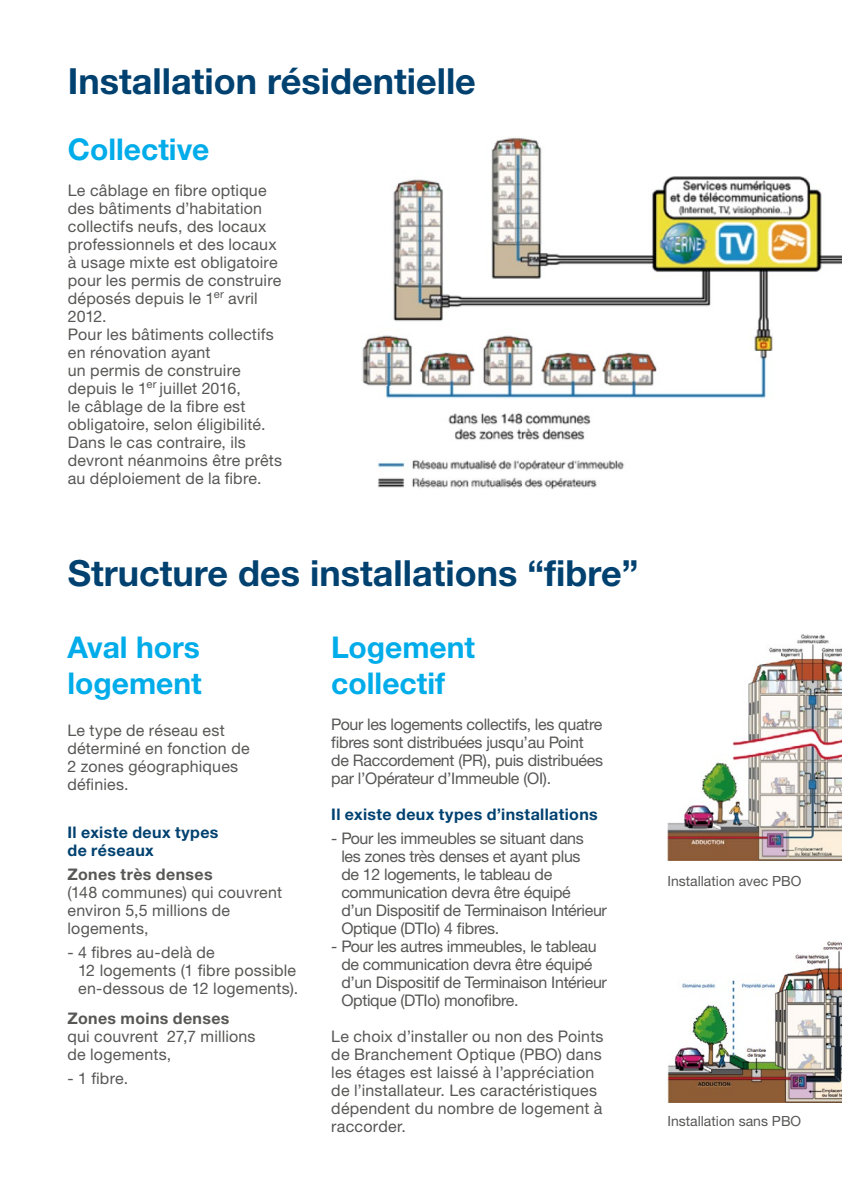
<style>
.page{position:relative;width:842px;height:1191px;background:#fff}
.page>*{position:absolute;margin:0;border:0;box-sizing:border-box;transform-origin:0 0}
.t1{font:700 36px "Helvetica Neue LTW1 G";color:#004170}
.t2{font:700 30px/36px "Helvetica Neue LTW1 G";color:#00ace9}
.t3{font:16px/18px "Helvetica Neue LTW1 G";letter-spacing:.01em;color:#575756}
.t4{font:16px/18px "Helvetica Neue LTW1 G";letter-spacing:-.02em;color:#575756}
.t5{font:700 16px/18px "Helvetica Neue LTW1 G";letter-spacing:.02em;color:#004170}
.t6{font:700 16px "Helvetica Neue LTW1 G";letter-spacing:.02em;color:#575756}
.t7{font:14px "Helvetica Neue LTW1 G";color:#575756}
</style>
<div class="page">
<img style="left:367px;top:137px;width:475px;height:352px">
<img style="left:362px;top:335px;width:50px;height:50px">
<img style="left:667px;top:634px;width:175px;height:226px">
<img style="left:667px;top:942px;width:175px;height:160px">
<h1 class="t1" style="left:68px;top:58px;width:410px">Installation résidentielle</h1>
<h2 class="t2" style="left:68px;top:131px;width:143px">Collective</h2>
<p class="t3" style="left:68px;top:181px;width:216px">Le câblage en fibre optique des bâtiments d’habitation collectifs neufs, des locaux professionnels et des locaux à usage mixte est obligatoire pour les permis de construire déposés depuis le 1<sup>er</sup> avril<br>2012.<br>Pour les bâtiments collectifs en rénovation ayant<br>un permis de construire depuis le 1<sup>er</sup> juillet 2016,<br>le câblage de la fibre est obligatoire, selon éligibilité.<br>Dans le cas contraire, ils devront néanmoins être prêts au déploiement de la fibre.</p>
<h1 class="t1" style="left:68px;top:550px;width:572px">Structure des installations “fibre”</h1>
<h2 class="t2" style="left:67px;top:629px;width:136px">Aval hors logement</h2>
<p class="t3" style="left:67px;top:721px;width:184px">Le type de réseau est déterminé en fonction de<br>2 zones géographiques définies.</p>
<p class="t5" style="left:67px;top:823px;width:152px">Il existe deux types de réseaux</p>
<p class="t6" style="left:67px;top:864px;width:147px">Zones très denses</p>
<p class="t3" style="left:67px;top:883px;width:216px">(148 communes) qui couvrent environ 5,5 millions de logements,</p>
<p class="t3" style="left:78px;top:943px;width:222px;text-indent:-11px">- 4 fibres au-delà de<br>12 logements (1 fibre possible en-dessous de 12 logements).</p>
<p class="t6" style="left:67px;top:1008px;width:164px">Zones moins denses</p>
<p class="t3" style="left:67px;top:1027px;width:190px">qui couvrent 27,7 millions de logements,</p>
<p class="t3" style="left:67px;top:1069px;width:62px">- 1 fibre.</p>
<h2 class="t2" style="left:331px;top:629px;width:145px">Logement collectif</h2>
<p class="t4" style="left:331px;top:715px;width:273px">Pour les logements collectifs, les quatre fibres sont distribuées jusqu’au Point de Raccordement (PR), puis distribuées par l’Opérateur d’Immeuble (OI).</p>
<p class="t5" style="left:331px;top:805px;width:268px">Il existe deux types d’installations</p>
<p class="t4" style="left:341px;top:829px;width:267px;text-indent:-10px">- Pour les immeubles se situant dans les zones très denses et ayant plus<br>de 12 logements, le tableau de communication devra être équipé<br>d’un Dispositif de Terminaison Intérieur Optique (DTIo) 4 fibres.</p>
<p class="t4" style="left:341px;top:937px;width:267px;text-indent:-10px">- Pour les autres immeubles, le tableau de communication devra être équipé d’un Dispositif de Terminaison Intérieur Optique (DTIo) monofibre.</p>
<p class="t3" style="left:331px;top:1027px;width:274px">Le choix d’installer ou non des Points de Branchement Optique (PBO) dans les étages est laissé à l’appréciation de l’installateur. Les caractéristiques dépendent du nombre de logement à raccorder.</p>
<p class="t7" style="left:667px;top:872px;width:136px">Installation avec PBO</p>
<p class="t7" style="left:667px;top:1112px;width:135px">Installation sans PBO</p>
</div>
